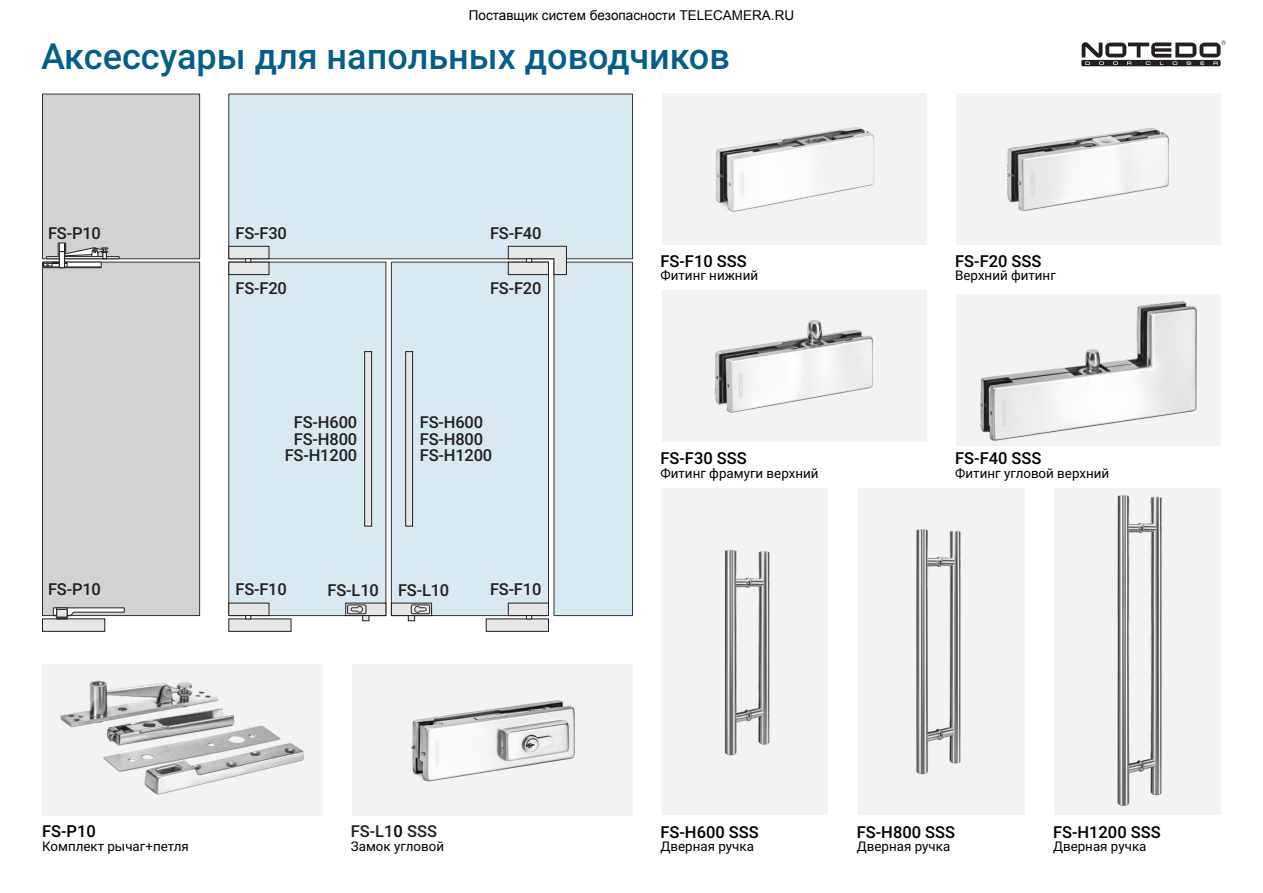
<style>
.page{position:relative;width:1263px;height:893px;background:#fff}
.page>*{position:absolute;margin:0;border:0;box-sizing:border-box;transform-origin:0 0}
.t1{font:500 36px "Roboto";color:#045e89}
.t2{font:500 16.5px/16.8px "Roboto";letter-spacing:-.01em;color:#231f20;text-align:center}
.t3{font:500 16.5px "Roboto";color:#000}
.t4{font:13.35px "Roboto";color:#000}
.s1{color:#000}
</style>
<div class="page">
<div style="left:229px;top:262px;width:157px;height:354px;background:#d8e9f1"></div>
<div style="left:391px;top:262px;width:158px;height:354px;background:#d8e9f1;border:1px solid #343435"></div>
<svg style="left:364px;top:351px;width:8px;height:176px"></svg>
<svg style="left:405px;top:351px;width:8px;height:176px"></svg>
<div style="left:554px;top:262px;width:79px;height:354px;background:#d8e9f1;border:1px solid #343435"></div>
<div style="left:229px;top:94px;width:404px;height:165px;background:#d8e9f1;border:1px solid #343435"></div>
<div style="left:42px;top:262px;width:158px;height:354px;background:#d1d2d4;border:1px solid #343435"></div>
<div style="left:42px;top:94px;width:158px;height:165px;background:#d1d2d4;border:1px solid #343435"></div>
<svg style="left:42px;top:243px;width:78px;height:26px"></svg>
<svg style="left:59px;top:251px;width:6px;height:17px"></svg>
<svg style="left:42px;top:607px;width:83px;height:25px"></svg>
<div style="left:57px;top:609px;width:10px;height:8px;background:#e6e7e9;border:1px solid #231f20"></div>
<svg style="left:228px;top:246px;width:41px;height:29px"></svg>
<svg style="left:228px;top:603px;width:63px;height:29px"></svg>
<svg style="left:508px;top:246px;width:59px;height:29px"></svg>
<svg style="left:486px;top:603px;width:63px;height:29px"></svg>
<svg style="left:345px;top:603px;width:87px;height:18px"></svg>
<div style="left:662px;top:94px;width:264px;height:151px;background:#f2f3f4"></div>
<div style="left:956px;top:94px;width:264px;height:151px;background:#f2f3f4"></div>
<div style="left:662px;top:291px;width:264px;height:151px;background:#f2f3f4"></div>
<div style="left:956px;top:294px;width:264px;height:151px;background:#f2f3f4"></div>
<img style="left:715px;top:127px;width:160px;height:85px">
<img style="left:1007px;top:128px;width:162px;height:83px">
<img style="left:714px;top:319px;width:160px;height:94px">
<img style="left:980px;top:301px;width:217px;height:140px">
<div style="left:858px;top:488px;width:166px;height:327px;background:#f2f3f4"></div>
<div style="left:1054px;top:488px;width:166px;height:327px;background:#f2f3f4"></div>
<div style="left:662px;top:488px;width:166px;height:327px;background:#f2f3f4"></div>
<img style="left:1117px;top:495px;width:45px;height:311px">
<img style="left:916px;top:529px;width:45px;height:246px">
<img style="left:724px;top:549px;width:46px;height:207px">
<div style="left:43px;top:664px;width:280px;height:151px;background:#f2f3f4"></div>
<div style="left:352px;top:664px;width:280px;height:151px;background:#f2f3f4"></div>
<img style="left:410px;top:700px;width:165px;height:82px">
<img style="left:60px;top:680px;width:244px;height:115px">
<svg style="left:1081px;top:41px;width:145px;height:25px"></svg>
<h1 class="t1" style="left:41px;top:42px;width:690px">Аксессуары для напольных доводчиков</h1>
<p class="t2" style="left:48px;top:226px;width:54px">FS-P10</p>
<p class="t2" style="left:490px;top:226px;width:53px">FS-F40</p>
<p class="t2" style="left:235px;top:226px;width:53px">FS-F30</p>
<p class="t2" style="left:235px;top:281px;width:53px">FS-F20</p>
<p class="t2" style="left:490px;top:281px;width:53px">FS-F20</p>
<p class="t2" style="left:48px;top:583px;width:54px">FS-P10</p>
<p class="t2" style="left:285px;top:415px;width:74px">FS-H600<br>FS-H800<br>FS-H1200</p>
<p class="t2" style="left:420px;top:415px;width:74px;text-align:left">FS-H600<br>FS-H800<br>FS-H1200</p>
<p class="t2" style="left:235px;top:583px;width:53px">FS-F10</p>
<p class="t2" style="left:328px;top:583px;width:53px">FS-L10</p>
<p class="t2" style="left:398px;top:583px;width:53px">FS-L10</p>
<p class="t2" style="left:490px;top:583px;width:53px">FS-F10</p>
<p class="t3" style="left:660px;top:255px;width:88px">FS-F10 SSS</p>
<p class="t4" style="left:660px;top:270px;width:99px">Фитинг нижний</p>
<p class="t3" style="left:660px;top:452px;width:88px">FS-F30 SSS</p>
<p class="t4" style="left:660px;top:468px;width:159px">Фитинг фрамуги верхний</p>
<p class="t3" style="left:955px;top:255px;width:88px">FS-F20 SSS</p>
<p class="t4" style="left:955px;top:270px;width:102px">Верхний фитинг</p>
<p class="t3" style="left:955px;top:452px;width:88px">FS-F40 SSS</p>
<p class="t4" style="left:955px;top:468px;width:155px">Фитинг угловой верхний</p>
<p class="t3" style="left:42px;top:825px;width:55px">FS-P10</p>
<p class="t4" style="left:42px;top:840px;width:148px">Комплект рычаг+петля</p>
<p class="t2" style="left:351px;top:825px;width:88px">FS-L1<span class="s1">0</span> SSS</p>
<p class="t4" style="left:351px;top:841px;width:95px">Замок угловой</p>
<p class="t3" style="left:660px;top:825px;width:100px">FS-H600 SSS</p>
<p class="t4" style="left:660px;top:841px;width:95px">Дверная ручка</p>
<p class="t3" style="left:857px;top:825px;width:100px">FS-H800 SSS</p>
<p class="t4" style="left:857px;top:841px;width:95px">Дверная ручка</p>
<p class="t3" style="left:1053px;top:825px;width:109px">FS-H1200 SSS</p>
<p class="t4" style="left:1053px;top:841px;width:95px">Дверная ручка</p>
</div>
